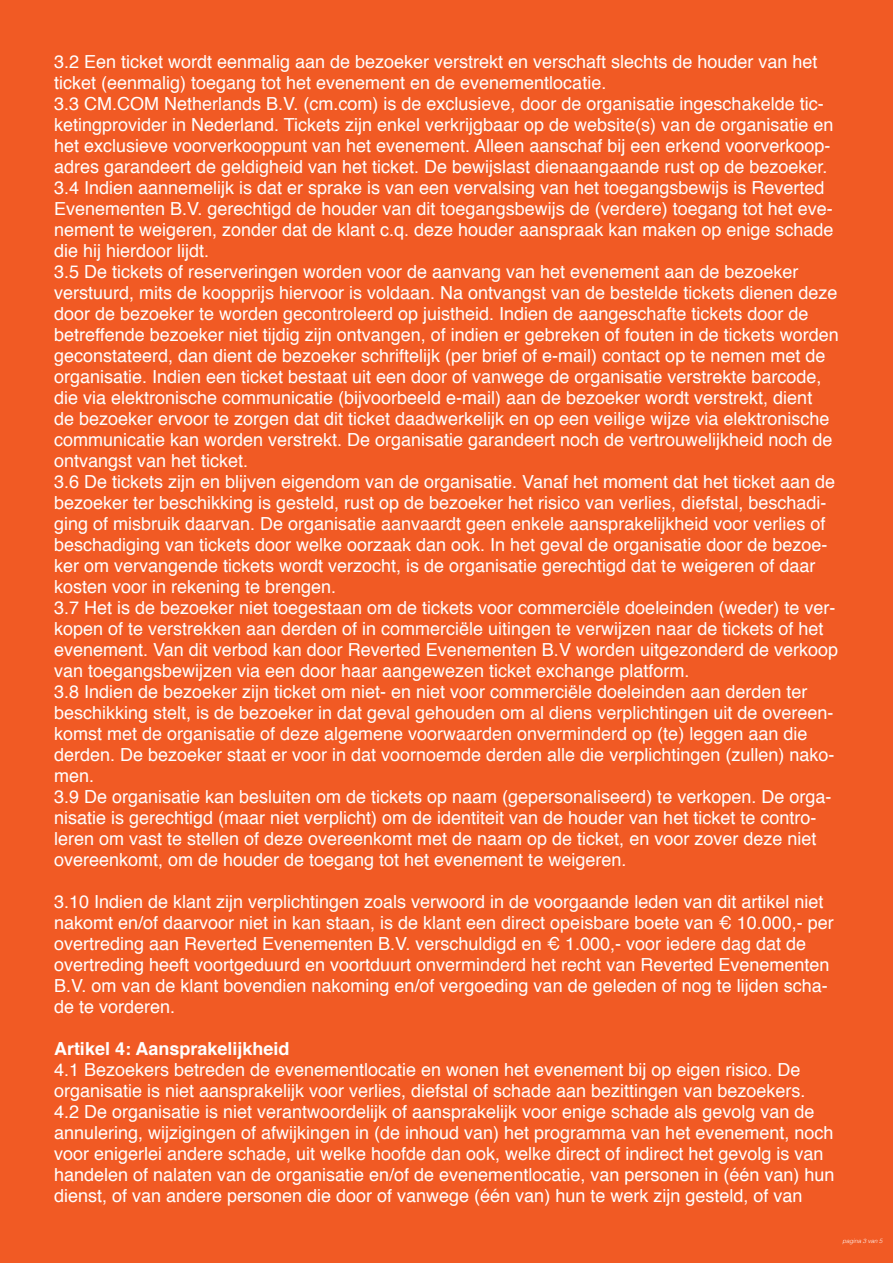
<style>
.page{position:relative;width:893px;height:1263px;background:#f15a24}
.page>*{position:absolute;margin:0;border:0;box-sizing:border-box;transform-origin:0 0}
.t1{font:18px/21px "Helvetica";color:#fff}
.t2{font:700 18px "Helvetica";color:#fff}
.t3{font:italic 300 6px "Helvetica";color:#fff}
</style>
<div class="page">
<p class="t1" style="left:54px;top:51px;width:786px">3.2 Een ticket wordt eenmalig aan de bezoeker verstrekt en verschaft slechts de houder van het ticket (eenmalig) toegang tot het evenement en de evenementlocatie.<br>3.3 CM.COM Netherlands B.V. (cm.com) is de exclusieve, door de organisatie ingeschakelde tic&shy;ketingprovider in Nederland. Tickets zijn enkel verkrijgbaar op de website(s) van de organisatie en het exclusieve voorverkooppunt van het evenement. Alleen aanschaf bij een erkend voorverkoop&shy;adres garandeert de geldigheid van het ticket. De bewijslast dienaangaande rust op de bezoeker.<br>3.4 Indien aannemelijk is dat er sprake is van een vervalsing van het toegangsbewijs is Reverted Evenementen B.V. gerechtigd de houder van dit toegangsbewijs de (verdere) toegang tot het eve&shy;nement te weigeren, zonder dat de klant c.q. deze houder aanspraak kan maken op enige schade die hij hierdoor lijdt.<br>3.5 De tickets of reserveringen worden voor de aanvang van het evenement aan de bezoeker verstuurd, mits de koopprijs hiervoor is voldaan. Na ontvangst van de bestelde tickets dienen deze door de bezoeker te worden gecontroleerd op juistheid. Indien de aangeschafte tickets door de betreffende bezoeker niet tijdig zijn ontvangen, of indien er gebreken of fouten in de tickets worden geconstateerd, dan dient de bezoeker schriftelijk (per brief of e-mail) contact op te nemen met de organisatie. Indien een ticket bestaat uit een door of vanwege de organisatie verstrekte barcode, die via elektronische communicatie (bijvoorbeeld e-mail) aan de bezoeker wordt verstrekt, dient<br>de bezoeker ervoor te zorgen dat dit ticket daadwerkelijk en op een veilige wijze via elektronische communicatie kan worden verstrekt. De organisatie garandeert noch de vertrouwelijkheid noch de ontvangst van het ticket.<br>3.6 De tickets zijn en blijven eigendom van de organisatie. Vanaf het moment dat het ticket aan de bezoeker ter beschikking is gesteld, rust op de bezoeker het risico van verlies, diefstal, beschadi&shy;ging of misbruik daarvan. De organisatie aanvaardt geen enkele aansprakelijkheid voor verlies of beschadiging van tickets door welke oorzaak dan ook. In het geval de organisatie door de bezoe&shy;ker om vervangende tickets wordt verzocht, is de organisatie gerechtigd dat te weigeren of daar kosten voor in rekening te brengen.<br>3.7 Het is de bezoeker niet toegestaan om de tickets voor commerciële doeleinden (weder) te ver&shy;kopen of te verstrekken aan derden of in commerciële uitingen te verwijzen naar de tickets of het evenement. Van dit verbod kan door Reverted Evenementen B.V worden uitgezonderd de verkoop van toegangsbewijzen via een door haar aangewezen ticket exchange platform.<br>3.8 Indien de bezoeker zijn ticket om niet- en niet voor commerciële doeleinden aan derden ter beschikking stelt, is de bezoeker in dat geval gehouden om al diens verplichtingen uit de overeen&shy;komst met de organisatie of deze algemene voorwaarden onverminderd op (te) leggen aan die derden. De bezoeker staat er voor in dat voornoemde derden alle die verplichtingen (zullen) nako&shy;men.<br>3.9 De organisatie kan besluiten om de tickets op naam (gepersonaliseerd) te verkopen. De orga&shy;nisatie is gerechtigd (maar niet verplicht) om de identiteit van de houder van het ticket te contro&shy;leren om vast te stellen of deze overeenkomt met de naam op de ticket, en voor zover deze niet overeenkomt, om de houder de toegang tot het evenement te weigeren.</p>
<p class="t1" style="left:54px;top:891px;width:781px">3.10 Indien de klant zijn verplichtingen zoals verwoord in de voorgaande leden van dit artikel niet nakomt en/of daarvoor niet in kan staan, is de klant een direct opeisbare boete van € 10.000,- per overtreding aan Reverted Evenementen B.V. verschuldigd en € 1.000,- voor iedere dag dat de overtreding heeft voortgeduurd en voortduurt onverminderd het recht van Reverted Evenementen B.V. om van de klant bovendien nakoming en/of vergoeding van de geleden of nog te lijden scha&shy;de te vorderen.</p>
<p class="t2" style="left:54px;top:1034px;width:237px">Artikel 4: Aansprakelijkheid</p>
<p class="t1" style="left:54px;top:1059px;width:782px">4.1 Bezoekers betreden de evenementlocatie en wonen het evenement bij op eigen risico. De organisatie is niet aansprakelijk voor verlies, diefstal of schade aan bezittingen van bezoekers.<br>4.2 De organisatie is niet verantwoordelijk of aansprakelijk voor enige schade als gevolg van de annulering, wijzigingen of afwijkingen in (de inhoud van) het programma van het evenement, noch voor enigerlei andere schade, uit welke hoofde dan ook, welke direct of indirect het gevolg is van handelen of nalaten van de organisatie en/of de evenementlocatie, van personen in (één van) hun dienst, of van andere personen die door of vanwege (één van) hun te werk zijn gesteld, of van</p>
<p class="t3" style="left:842px;top:1236px;width:42px">pagina 3 van 5</p>
</div>
